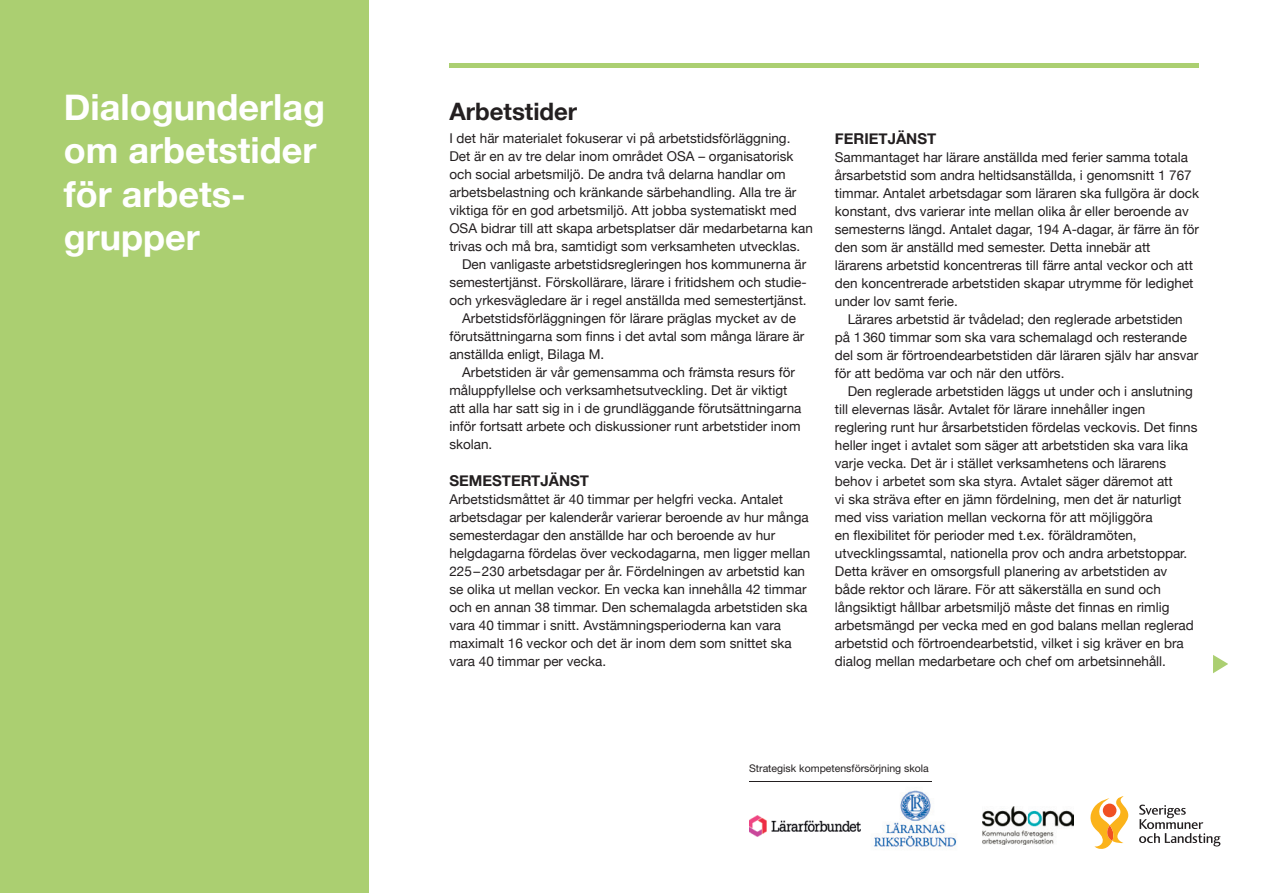
<style>
.page{position:relative;width:1263px;height:893px;background:#fff}
.page>*{position:absolute;margin:0;border:0;box-sizing:border-box;transform-origin:0 0}
.t1{font:700 36px/43.2px "Helvetica Neue";color:#fff}
.t2{font:700 24px "Helvetica Neue";color:#231f20}
.t3{font:700 15px "Helvetica Neue";color:#231f20}
.t4{font:13.5px/18px "Helvetica Neue";color:#231f20}
.t5{font:10.5px "Helvetica Neue";color:#231f20}
</style>
<div class="page">
<img style="left:749px;top:815px;width:111px;height:21px">
<svg style="left:1090px;top:796px;width:38px;height:53px"></svg>
<svg style="left:1139px;top:805px;width:81px;height:41px"></svg>
<img style="left:874px;top:781px;width:83px;height:66px">
<img style="left:982px;top:807px;width:92px;height:38px">
<hr style="left:749px;top:781px;width:182px;height:1px;background:#231f20">
<div style="left:449px;top:63px;width:750px;height:5px;background:#abcf71"></div>
<div style="left:0;top:0;width:368px;height:893px;background:#abcf71"></div>
<svg style="left:1213px;top:655px;width:15px;height:18px"></svg>
<h1 class="t1" style="left:64px;top:87px;width:263px">Dialogunderlag om arbets tider för arbets&shy;grupper</h1>
<h2 class="t2" style="left:449px;top:93px;width:129px">Arbetstider</h2>
<p class="t4" style="left:449px;top:130px;width:343px">I det här materialet fokuserar vi på arbetstidsförläggning.</p>
<p class="t4" style="left:449px;top:148px;width:346px">Det är en av tre delar inom området OSA – organisatorisk</p>
<p class="t4" style="left:449px;top:166px;width:338px">och social arbetsmiljö. De andra två delarna handlar om</p>
<p class="t4" style="left:449px;top:184px;width:349px">arbetsbelastning och kränkande särbehandling. Alla tre är</p>
<p class="t4" style="left:449px;top:202px;width:349px">viktiga för en god arbetsmiljö. Att jobba systematiskt med</p>
<p class="t4" style="left:449px;top:220px;width:365px">OSA bidrar till att skapa arbetsplatser där medarbetarna kan</p>
<p class="t4" style="left:449px;top:238px;width:352px">trivas och må bra, samtidigt som verksamheten utvecklas.</p>
<p class="t4" style="left:462px;top:256px;width:346px">Den vanligaste arbetstidsregleringen hos kommunerna är</p>
<p class="t4" style="left:449px;top:274px;width:359px">semestertjänst. Förskollärare, lärare i fritidshem och studie-</p>
<p class="t4" style="left:449px;top:292px;width:359px">och yrkesvägledare är i regel anställda med semestertjänst.</p>
<p class="t4" style="left:462px;top:310px;width:336px">Arbetstidsförläggningen för lärare präglas mycket av de</p>
<p class="t4" style="left:449px;top:328px;width:357px">förutsättningarna som finns i det avtal som många lärare är</p>
<p class="t4" style="left:449px;top:346px;width:157px">anställda enligt, Bilaga M.</p>
<p class="t4" style="left:462px;top:364px;width:334px">Arbetstiden är vår gemensamma och främsta resurs för</p>
<p class="t4" style="left:449px;top:382px;width:340px">måluppfyllelse och verksamhetsutveckling. Det är viktigt</p>
<p class="t4" style="left:449px;top:400px;width:354px">att alla har satt sig in i de grundläggande förutsättningarna</p>
<p class="t4" style="left:449px;top:418px;width:353px">inför fortsatt arbete och diskussioner runt arbetstider inom</p>
<p class="t4" style="left:449px;top:435px;width:45px">skolan.</p>
<p class="t3" style="left:449px;top:469px;width:141px">SEMESTERTJÄNST</p>
<p class="t4" style="left:449px;top:491px;width:362px">Arbetstidsmåttet är 40 timmar per helgfri vecka. Antalet arbetsdagar per kalenderår varierar beroende av hur många semesterdagar den anställde har och beroende av hur helgdagarna fördelas över veckodagarna, men ligger mellan 225 – 230 arbetsdagar per år. Fördelningen av arbetstid kan se olika ut mellan veckor. En vecka kan innehålla 42 timmar och en annan 38 timmar. Den schemalagda arbetstiden ska vara 40 timmar i snitt. Avstämningsperioderna kan vara maximalt 16 veckor och det är inom dem som snittet ska vara 40 timmar per vecka.</p>
<p class="t3" style="left:835px;top:127px;width:103px">FERIETJÄNST</p>
<p class="t4" style="left:835px;top:149px;width:366px">Sammantaget har lärare anställda med ferier samma totala årsarbetstid som andra heltidsanställda, i genomsnitt 1 767 timmar. Antalet arbetsdagar som läraren ska fullgöra är dock konstant, dvs varierar inte mellan olika år eller beroende av semesterns längd. Antalet dagar, 194 A-dagar, är färre än för den som är anställd med semester. Detta innebär att lärarens arbetstid koncentreras till färre antal veckor och att den koncentrerade arbetstiden skapar utrymme för ledighet under lov samt ferie.</p>
<p class="t4" style="left:835px;top:311px;width:365px;text-indent:13px">Lärares arbetstid är tvådelad; den reglerade arbetstiden på 1 360 timmar som ska vara schemalagd och resterande del som är förtroendearbetstiden där läraren själv har ansvar för att bedöma var och när den utförs.</p>
<p class="t4" style="left:835px;top:383px;width:364px;text-indent:13px">Den reglerade arbetstiden läggs ut under och i anslutning till elevernas läsår. Avtalet för lärare innehåller ingen reglering runt hur årsarbetstiden fördelas veckovis. Det finns heller inget i avtalet som säger att arbetstiden ska vara lika varje vecka. Det är i stället verksamhetens och lärarens behov i arbetet som ska styra. Avtalet säger däremot att<br>vi ska sträva efter en jämn fördelning, men det är naturligt med viss variation mellan veckorna för att möjliggöra<br>en flexibilitet för perioder med t.ex. föräldramöten, utvecklingssamtal, nationella prov och andra arbetstoppar.<br>Detta kräver en omsorgsfull planering av arbetstiden av både rektor och lärare. För att säkerställa en sund och långsiktigt hållbar arbetsmiljö måste det finnas en rimlig arbetsmängd per vecka med en god balans mellan reglerad arbetstid och förtroendearbetstid, vilket i sig kräver en bra dialog mellan medarbetare och chef om arbetsinnehåll.</p>
<p class="t5" style="left:749px;top:761px;width:181px">Strategisk kompetensförsörjning skola</p>
</div>
